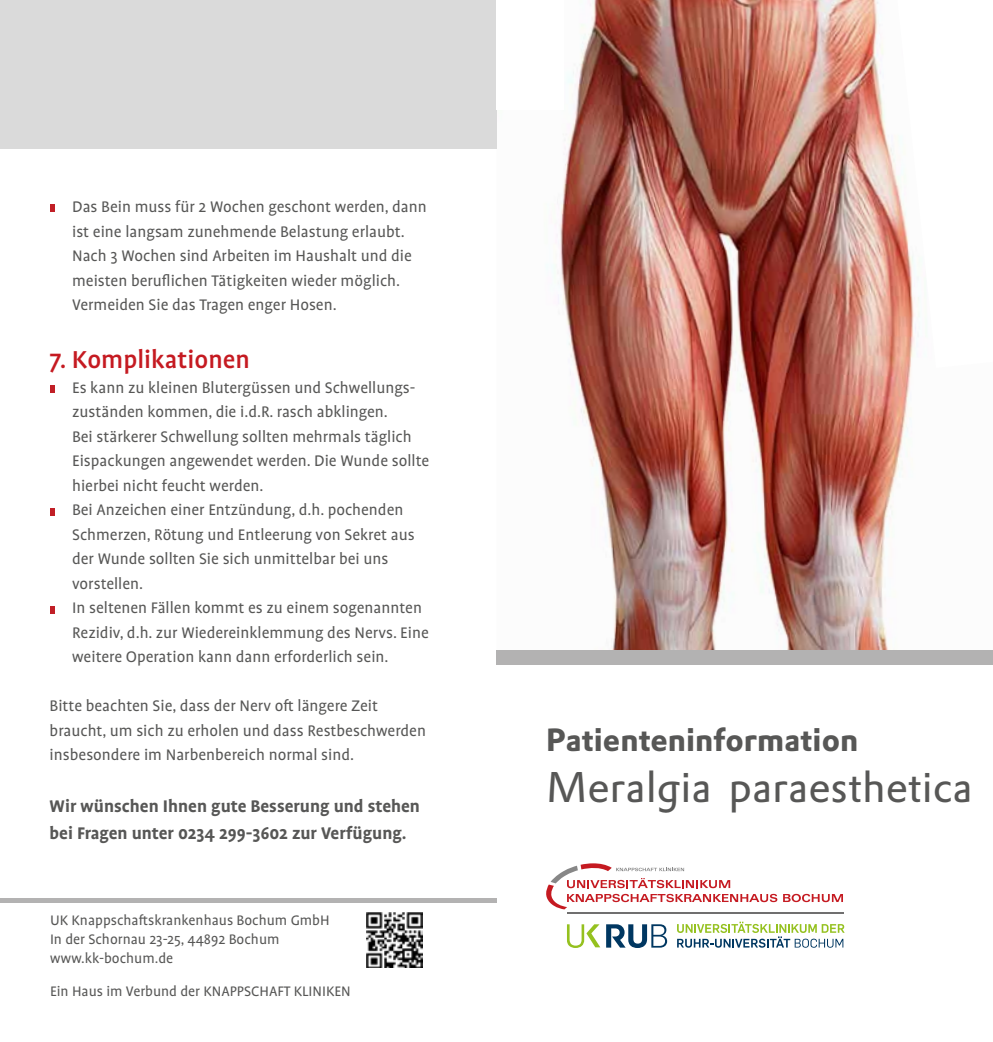
<style>
.page{position:relative;width:993px;height:1042px;background:#fff}
.page>*{position:absolute;margin:0;border:0;box-sizing:border-box;transform-origin:0 0}
.t1{font:42px "DTL Prokyon TOT";color:#575756}
.t2{font:700 31.5px "DTL Prokyon TOT";color:#575756}
.t3{font:500 28px "Profile OT";color:#c51a21}
.t4{font:700 19.25px/26.9px "Profile OT";color:#575756}
.t5{font:17.5px/24.5px "Profile OT";color:#575756}
.t6{font:15.75px/18.9px "Profile OT";color:#575756}
</style>
<div class="page">
<img style="left:496px;top:0;width:415px;height:650px">
<svg style="left:50px;top:205px;width:5px;height:7px"></svg>
<div style="left:50px;top:385px;width:5px;height:8px;background:#c11f26"></div>
<svg style="left:50px;top:508px;width:5px;height:7px"></svg>
<svg style="left:50px;top:606px;width:5px;height:7px"></svg>
<svg style="left:546px;top:863px;width:296px;height:46px"></svg>
<hr style="left:567px;top:912px;width:276px;height:2px;background:#706f6f">
<svg style="left:606px;top:924px;width:61px;height:23px"></svg>
<svg style="left:567px;top:924px;width:33px;height:23px"></svg>
<svg style="left:677px;top:921px;width:166px;height:26px"></svg>
<div style="left:496px;top:650px;width:496px;height:15px;background:#b3b2b2"></div>
<div style="left:0;top:0;width:496px;height:149px;background:#dadada"></div>
<img style="left:367px;top:913px;width:55px;height:54px">
<div style="left:496px;top:0;width:67px;height:109px;background:#fff"></div>
<svg style="left:897px;top:0;width:22px;height:368px"></svg>
<div style="left:0;top:898px;width:496px;height:5px;background:#b3b2b2"></div>
<p class="t5" style="left:72px;top:196px;width:356px">Das Bein muss für 2 Wochen geschont werden, dann ist eine langsam zunehmende Belastung erlaubt.<br>Nach 3 Wochen sind Arbeiten im Haushalt und die meisten beruflichen Tätigkeiten wieder möglich.<br>Vermeiden Sie das Tragen enger Hosen.</p>
<h3 class="t3" style="left:50px;top:345px;width:202px">7. Komplikationen</h3>
<p class="t5" style="left:72px;top:376px;width:358px">Es kann zu kleinen Blutergüssen und Schwellungs&shy;zuständen kommen, die i.d.R. rasch abklingen.<br>Bei stärkerer Schwellung sollten mehrmals täglich Eispackungen angewendet werden. Die Wunde sollte hierbei nicht feucht werden.<br>Bei Anzeichen einer Entzündung, d.h. pochenden Schmerzen, Rötung und Entleerung von Sekret aus der Wunde sollten Sie sich unmittelbar bei uns vorstellen.<br>In seltenen Fällen kommt es zu einem sogenannten Rezidiv, d.h. zur Wiedereinklemmung des Nervs. Eine weitere Operation kann dann erforderlich sein.</p>
<p class="t5" style="left:50px;top:695px;width:378px">Bitte beachten Sie, dass der Nerv oft längere Zeit braucht, um sich zu erholen und dass Restbeschwerden insbesondere im Narbenbereich normal sind.</p>
<p class="t4" style="left:50px;top:793px;width:372px">Wir wünschen Ihnen gute Besserung und stehen bei Fragen unter 0234 299-3602 zur Verfügung.</p>
<p class="t6" style="left:50px;top:912px;width:281px">UK Knappschaftskrankenhaus Bochum GmbH<br>In der Schornau 23-25, 44892 Bochum www.kk-bochum.de</p>
<p class="t6" style="left:50px;top:982px;width:302px">Ein Haus im Verbund der KNAPPSCHAFT KLINIKEN</p>
<h2 class="t2" style="left:546px;top:719px;width:313px">Patienteninformation</h2>
<h1 class="t1" style="left:546px;top:760px;width:428px">Meralgia paraesthetica</h1>
</div>
